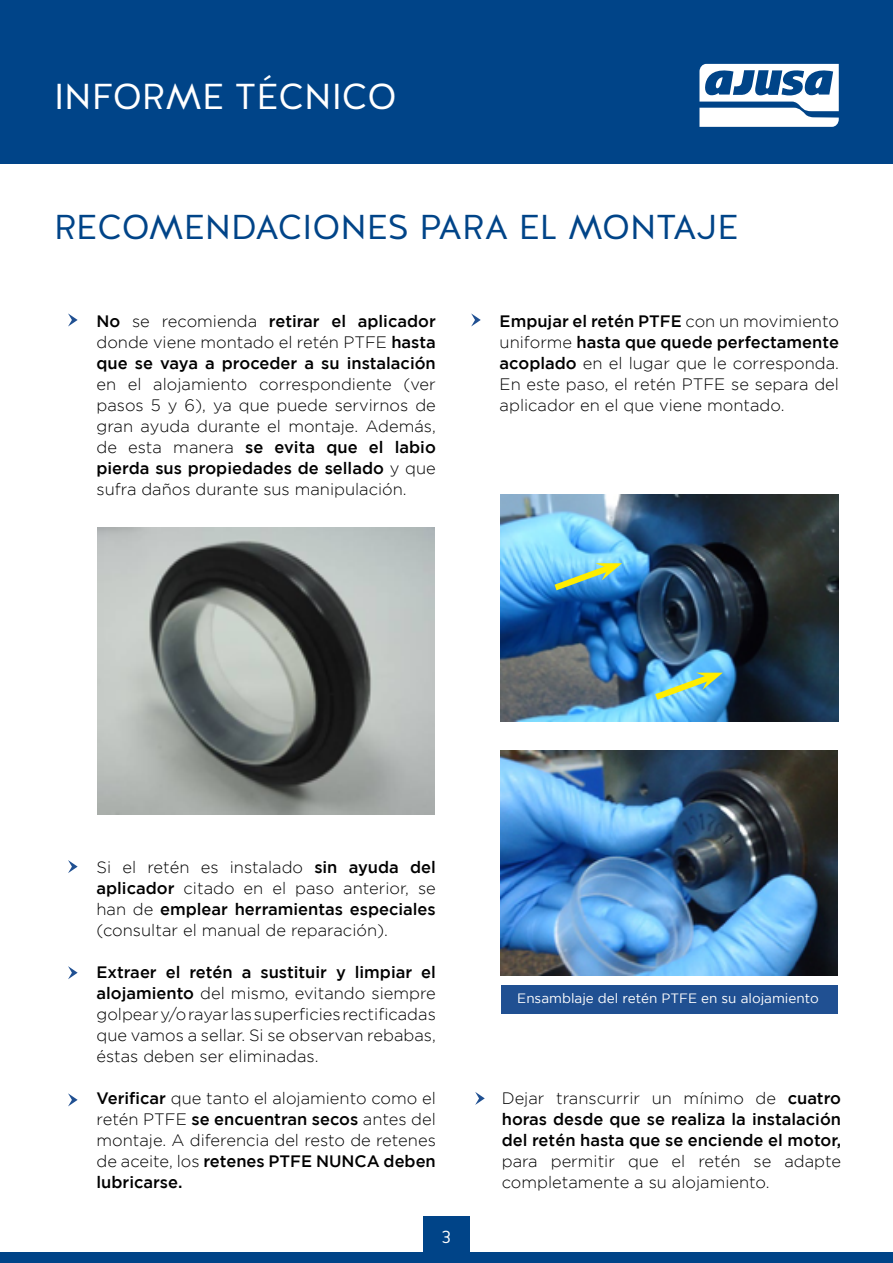
<style>
.page{position:relative;width:893px;height:1263px;background:#fff}
.page>*{position:absolute;margin:0;border:0;box-sizing:border-box;transform-origin:0 0}
.t1{font:36px "Halis GR";color:#fff}
.t2{font:34.5px "Halis GR";color:#048}
.t3{font:18px "Halis GR";color:#fff}
.t4{font:300 16.5px/21px "Gotham";color:#000;text-align:justify}
.t5{font:500 16.5px/21px "Gotham";color:#000;text-align:justify}
.t6{font:13.5px "Gotham";color:#fff}
.s1{font-weight:300}
.s2{font-weight:500}
</style>
<div class="page">
<div style="left:0;top:0;width:893px;height:163px;background:#048"></div>
<svg style="left:699px;top:64px;width:140px;height:63px"></svg>
<div style="left:0;top:1252px;width:893px;height:11px;background:#048"></div>
<div style="left:423px;top:1216px;width:47px;height:46px;background:#048"></div>
<div style="left:502px;top:985px;width:336px;height:28px;background:#205092"></div>
<svg style="left:68px;top:313px;width:10px;height:13px"></svg>
<svg style="left:471px;top:313px;width:10px;height:13px"></svg>
<svg style="left:68px;top:860px;width:10px;height:13px"></svg>
<svg style="left:68px;top:966px;width:10px;height:13px"></svg>
<svg style="left:68px;top:1093px;width:10px;height:13px"></svg>
<svg style="left:475px;top:1092px;width:10px;height:13px"></svg>
<img style="left:98px;top:528px;width:337px;height:286px">
<img style="left:501px;top:494px;width:338px;height:228px">
<img style="left:501px;top:750px;width:337px;height:225px">
<svg style="left:551px;top:561px;width:71px;height:33px;background:#73b7bc"></svg>
<svg style="left:651px;top:670px;width:72px;height:34px;background:#81c7c5"></svg>
<h1 class="t1" style="left:54px;top:73px;width:344px">INFORME TÉCNICO</h1>
<h2 class="t2" style="left:54px;top:204px;width:686px">RECOMENDACIONES PARA EL MONTAJE</h2>
<p class="t5" style="left:97px;top:310px;width:341px">No <span class="s1">se recomienda</span> retirar el aplicador <span class="s1">donde viene montado el retén PTFE</span> hasta que se vaya a proceder a su instalación</p>
<p class="t4" style="left:97px;top:373px;width:341px">en el alojamiento correspondiente (ver pasos 5 y 6), ya que puede servirnos de gran ayuda durante el montaje. Además, de esta manera <span class="s2">se evita que el labio pierda sus propiedades de sellado</span> y que sufra daños durante sus manipulación.</p>
<p class="t4" style="left:500px;top:311px;width:341px"><span class="s2">Empujar el retén PTFE</span> con un movimiento uniforme <span class="s2">hasta que quede perfectamente acoplado</span> en el lugar que le corresponda.<br>En este paso, el retén PTFE se separa del aplicador en el que viene montado.</p>
<p class="t4" style="left:97px;top:856px;width:341px">Si el retén es instalado <span class="s2">sin ayuda del aplicador</span> citado en el paso anterior, se han de <span class="s2">emplear herramientas especiales </span>(consultar el manual de reparación).</p>
<p class="t4" style="left:97px;top:961px;width:341px"><span class="s2">Extraer el retén a sustituir y limpiar el alojamiento</span> del mismo, evitando siempre golpear y/o rayar las superficies rectificadas que vamos a sellar. Si se observan rebabas, éstas deben ser eliminadas.</p>
<p class="t4" style="left:97px;top:1088px;width:341px"><span class="s2">Verificar</span> que tanto el alojamiento como el retén PTFE <span class="s2">se encuentran secos</span> antes del montaje. A diferencia del resto de retenes de aceite, los <span class="s2">retenes PTFE NUNCA deben lubricarse.</span></p>
<p class="t3" style="left:442px;top:1225px;width:11px">3</p>
<p class="t6" style="left:517px;top:990px;width:303px">Ensamblaje del retén PTFE en su alojamiento</p>
<p class="t5" style="left:502px;top:1087px;width:341px"><span class="s1">Dejar transcurrir un mínimo de</span> cuatro horas desde que se realiza la instalación del retén hasta que se enciende el motor,</p>
<p class="t4" style="left:502px;top:1150px;width:341px">para permitir que el retén se adapte completamente a su alojamiento.</p>
</div>
